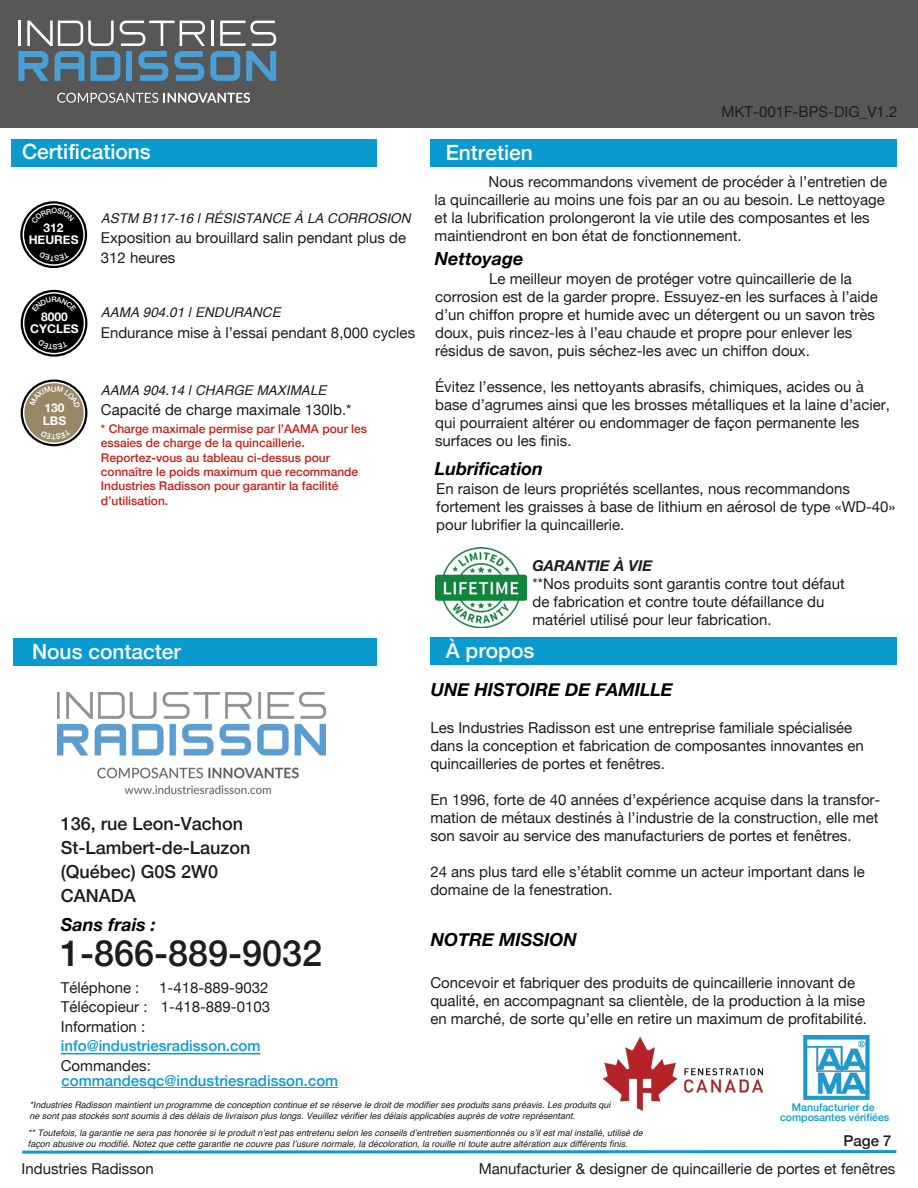
<style>
.page{position:relative;width:918px;height:1188px;background:#fff}
.page>*{position:absolute;margin:0;border:0;box-sizing:border-box;transform-origin:0 0}
.t1{font:500 36px "Helvetica Neue";color:#1d1d1b}
.t2{font:500 21px "Helvetica Neue";color:#fff}
.t3{font:italic 700 18px "Helvetica Neue";color:#000}
.t4{font:500 18px/24px "Helvetica Neue";color:#1d1d1b}
.t5{font:15px/18px "Helvetica Neue";color:#1d1d1b}
.t6{font:500 15px "Helvetica Neue";color:#0b9ad0}
.t7{font:italic 700 15px "Helvetica Neue";color:#1d1d1b}
.t8{font:500 15px "Helvetica Neue";color:#1d1d1b}
.t9{font:italic 13.5px "Helvetica";color:#1d1d1b}
.t10{font:500 12px/14.4px "Helvetica Neue";color:#c72017}
.t11{font:700 12px/12.6px "Helvetica Neue";color:#fff;text-align:center}
.t12{font:500 10.5px/10.5px "Helvetica Neue";color:#0c9ad0;text-align:center}
.t13{font:italic 9px/10.8px "Helvetica";color:#1d1d1b}
.t14{font:500 7.5px "Helvetica Neue";color:#fff}
</style>
<div class="page">
<div style="left:21px;top:203px;width:64px;height:64px;background:#000;border-radius:50%"></div>
<div style="left:20px;top:201px;width:67px;height:67px;border:3px solid #000;border-radius:50%"></div>
<div style="left:23px;top:204px;width:62px;height:62px;border:2px solid #fff;border-radius:50%"></div>
<div style="left:22px;top:291px;width:64px;height:64px;background:#000;border-radius:50%"></div>
<div style="left:21px;top:290px;width:66px;height:67px;border:3px solid #000;border-radius:50%"></div>
<div style="left:23px;top:292px;width:62px;height:62px;border:2px solid #fff;border-radius:50%"></div>
<div style="left:22px;top:381px;width:64px;height:64px;background:#988866;border-radius:50%"></div>
<div style="left:21px;top:380px;width:66px;height:66px;border:3px solid #000;border-radius:50%"></div>
<div style="left:23px;top:382px;width:62px;height:62px;border:2px solid #fff;border-radius:50%"></div>
<div style="left:0;top:0;width:918px;height:128px;background:#575756"></div>
<svg style="left:18px;top:21px;width:258px;height:60px"></svg>
<svg style="left:57px;top:93px;width:101px;height:10px"></svg>
<svg style="left:164px;top:93px;width:86px;height:10px"></svg>
<svg style="left:22px;top:1150px;width:875px;height:4px"></svg>
<div style="left:431px;top:139px;width:466px;height:28px;background:#099ad0"></div>
<div style="left:11px;top:139px;width:366px;height:28px;background:#099ad0"></div>
<div style="left:431px;top:637px;width:466px;height:28px;background:#099ad0"></div>
<img style="left:602px;top:1036px;width:162px;height:75px">
<img style="left:435px;top:548px;width:92px;height:80px">
<img style="left:57px;top:692px;width:269px;height:103px">
<div style="left:14px;top:639px;width:363px;height:27px;background:#099ad0"></div>
<hr style="left:61px;top:1053px;width:199px;height:1px;background:#0b9ad0">
<hr style="left:61px;top:1087px;width:277px;height:1px;background:#0b9ad0">
<img style="left:803px;top:1036px;width:67px;height:64px">
<svg style="left:31px;top:208px;width:43px;height:9px"></svg>
<svg style="left:32px;top:296px;width:44px;height:8px"></svg>
<svg style="left:38px;top:347px;width:30px;height:3px"></svg>
<svg style="left:30px;top:386px;width:50px;height:15px"></svg>
<h2 class="t2" style="left:22px;top:134px;width:130px">Certifications</h2>
<h2 class="t2" style="left:446px;top:136px;width:89px">Entretien</h2>
<p class="t5" style="left:722px;top:103px;width:177px">MKT-001F-BPS-DIG_V1.2</p>
<p class="t14" style="left:51px;top:205px;width:7px">O</p>
<p class="t11" style="left:29px;top:222px;width:51px;line-height:12.1px">312<br>HEURES</p>
<p class="t9" style="left:101px;top:208px;width:311px">ASTM B117-16 | RÉSISTANCE À LA CORROSION</p>
<p class="t5" style="left:101px;top:229px;width:307px;line-height:19.5px">Exposition au brouillard salin pendant plus de<br>312 heures</p>
<p class="t11" style="left:30px;top:311px;width:50px">8000<br>CYCLES</p>
<p class="t9" style="left:101px;top:302px;width:181px">AAMA 904.01 | ENDURANCE</p>
<p class="t5" style="left:101px;top:324px;width:316px">Endurance mise à l’essai pendant 8,000 cycles</p>
<p class="t11" style="left:43px;top:402px;width:25px;text-align:left">130<br>LBS</p>
<p class="t9" style="left:101px;top:380px;width:227px">AAMA 904.14 | CHARGE MAXIMALE</p>
<p class="t10" style="left:101px;top:420px;width:268px">* Charge maximale permise par l’AAMA pour les essaies de charge de la quincaillerie.<br>Reportez-vous au tableau ci-dessus pour connaître le poids maximum que recommande Industries Radisson pour garantir la facilité d’utilisation.</p>
<p class="t5" style="left:101px;top:402px;width:252px">Capacité de charge maximale 130lb.*</p>
<h2 class="t2" style="left:32px;top:635px;width:150px">Nous contacter</h2>
<p class="t4" style="left:61px;top:810px;width:191px">136, rue Leon-Vachon<br>St-Lambert-de-Lauzon (Québec) G0S 2W0<br>CANADA</p>
<h1 class="t1" style="left:60px;top:925px;width:264px">1-866-889-9032</h1>
<p class="t3" style="left:61px;top:910px;width:97px">Sans frais :</p>
<p class="t5" style="left:61px;top:979px;width:80px">Téléphone :</p>
<p class="t5" style="left:61px;top:979px;width:211px;line-height:19.5px;text-align:justify;text-indent:98px">1-418-889-9032<br>Télécopieur : 1-418-889-0103<br>Information :</p>
<p class="t6" style="left:61px;top:1034px;width:201px">info@industriesradisson.com</p>
<p class="t5" style="left:61px;top:1057px;width:92px">Commandes:</p>
<p class="t6" style="left:61px;top:1069px;width:278px">commandesqc@industriesradisson.com</p>
<p class="t5" style="left:435px;top:174px;width:454px;text-indent:54px">Nous recommandons vivement de procéder à l’entretien de la quincaillerie au moins une fois par an ou au besoin. Le nettoyage et la lubrification prolongeront la vie utile des composantes et les maintiendront en bon état de fonctionnement.</p>
<p class="t5" style="left:435px;top:270px;width:444px;text-indent:54px">Le meilleur moyen de protéger votre quincaillerie de la corrosion est de la garder propre. Essuyez-en les surfaces à l’aide d’un chiffon propre et humide avec un détergent ou un savon très doux, puis rincez-les à l’eau chaude et propre pour enlever les résidus de savon, puis séchez-les avec un chiffon doux.</p>
<p class="t5" style="left:435px;top:378px;width:456px">Évitez l’essence, les nettoyants abrasifs, chimiques, acides ou à base d’agrumes ainsi que les brosses métalliques et la laine d’acier, qui pourraient altérer ou endommager de façon permanente les surfaces ou les finis.</p>
<p class="t5" style="left:436px;top:481px;width:461px">En raison de leurs propriétés scellantes, nous recommandons fortement les graisses à base de lithium en aérosol de type «WD-40» pour lubrifier la quincaillerie.</p>
<p class="t3" style="left:435px;top:244px;width:90px">Nettoyage</p>
<p class="t3" style="left:435px;top:455px;width:110px">Lubrification</p>
<p class="t7" style="left:532px;top:554px;width:121px">GARANTIE À VIE</p>
<p class="t5" style="left:532px;top:575px;width:314px">**Nos produits sont garantis contre tout défaut de fabrication et contre toute défaillance du matériel utilisé pour leur fabrication.</p>
<h2 class="t2" style="left:446px;top:634px;width:90px">À propos</h2>
<p class="t3" style="left:431px;top:675px;width:244px">UNE HISTOIRE DE FAMILLE</p>
<p class="t5" style="left:430px;top:720px;width:435px">Les Industries Radisson est une entreprise familiale spécialisée dans la conception et fabrication de composantes innovantes en quincailleries de portes et fenêtres.</p>
<p class="t5" style="left:430px;top:792px;width:452px">En 1996, forte de 40 années d’expérience acquise dans la transfor&shy;mation de métaux destinés à l’industrie de la construction, elle met son savoir au service des manufacturiers de portes et fenêtres.</p>
<p class="t5" style="left:430px;top:864px;width:436px">24 ans plus tard elle s’établit comme un acteur important dans le domaine de la fenestration.</p>
<p class="t3" style="left:431px;top:925px;width:147px">NOTRE MISSION</p>
<p class="t5" style="left:430px;top:974px;width:438px">Concevoir et fabriquer des produits de quincaillerie innovant de qualité, en accompagnant sa clientèle, de la production à la mise en marché, de sorte qu’elle en retire un maximum de profitabilité.</p>
<p class="t13" style="left:29px;top:1100px;width:583px">*Industries Radisson maintient un programme de conception continue et se réserve le droit de modifier ses produits sans préavis. Les produits qui ne sont pas stockés sont soumis à des délais de livraison plus longs. Veuillez vérifier les délais applicables auprès de votre représentant.</p>
<p class="t12" style="left:780px;top:1101px;width:111px">Manufacturier de composantes vérifiées</p>
<p class="t13" style="left:28px;top:1128px;width:616px">** Toutefois, la garantie ne sera pas honorée si le produit n’est pas entretenu selon les conseils d’entretien susmentionnés ou s’il est mal installé, utilisé de façon abusive ou modifié. Notez que cette garantie ne couvre pas l’usure normale, la décoloration, la rouille ni toute autre altération aux différents finis.</p>
<p class="t8" style="left:843px;top:1129px;width:50px">Page 7</p>
<p class="t5" style="left:22px;top:1161px;width:134px">Industries Radisson</p>
<p class="t5" style="left:479px;top:1161px;width:418px">Manufacturier &amp; designer de quincaillerie de portes et fenêtres</p>
</div>
